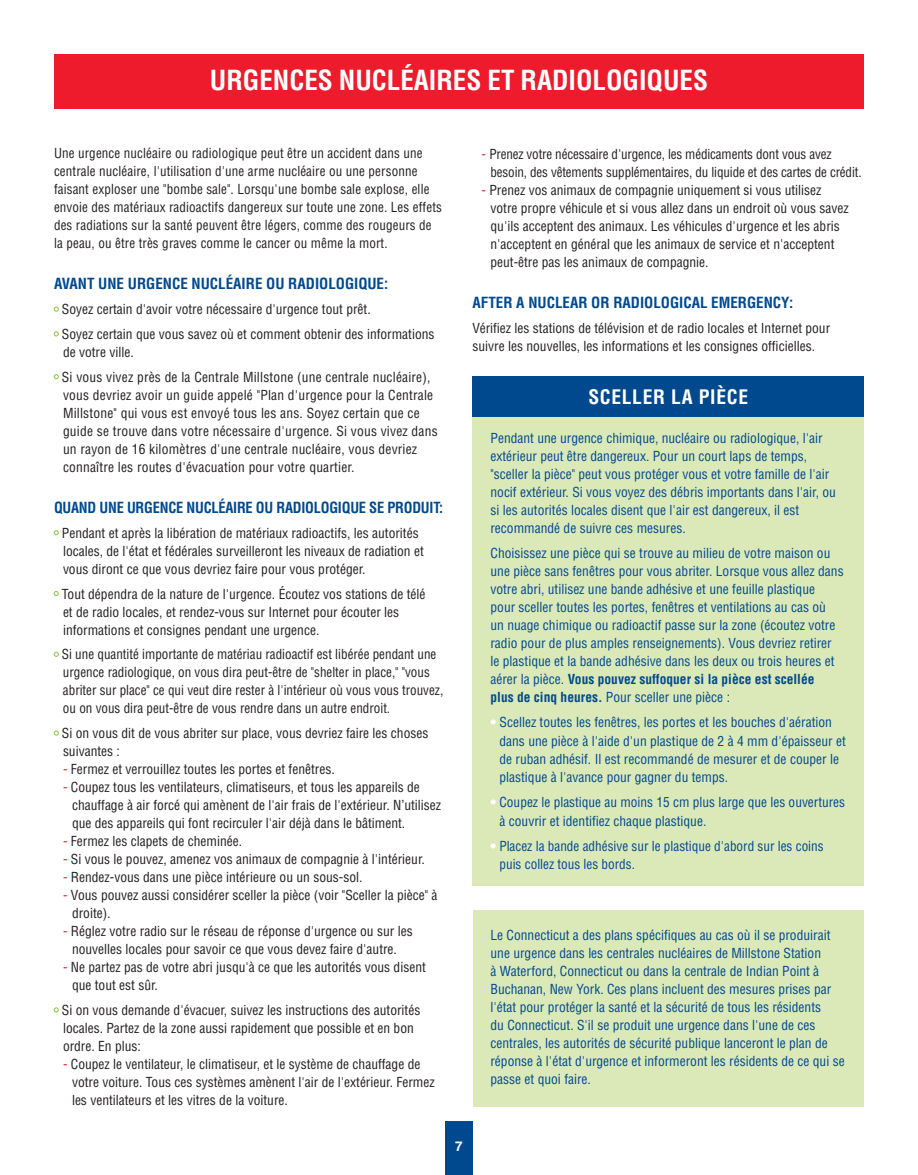
<style>
.page{position:relative;width:918px;height:1175px;background:#fff}
.page>*{position:absolute;margin:0;border:0;box-sizing:border-box;transform-origin:0 0}
.t1{font:700 condensed 27px "Helvetica LT Std";color:#fff}
.t2{font:700 condensed 19.5px "Helvetica LT Std";letter-spacing:.035em;color:#fff}
.t3{font:700 condensed 15px "Helvetica LT Std";color:#01498e}
.t4{font:700 condensed 15px "Helvetica LT Std";color:#01498e;scale:.96 1}
.t5{font:condensed 13.5px/18px "Helvetica LT Std";color:#231f20}
.t6{font:condensed 13.5px/18px "Helvetica LT Std";color:#01498e}
.t7{font:700 13.5px "Helvetica LT Std";color:#fff}
.s1{color:#ee1b2c}
.s2{font-weight:700}
.s3{font-weight:700;color:#fff}
</style>
<div class="page">
<svg style="left:54px;top:307px;width:5px;height:4px"></svg>
<svg style="left:54px;top:331px;width:5px;height:5px"></svg>
<svg style="left:54px;top:374px;width:5px;height:5px"></svg>
<svg style="left:54px;top:530px;width:5px;height:5px"></svg>
<svg style="left:54px;top:591px;width:5px;height:5px"></svg>
<svg style="left:54px;top:652px;width:5px;height:4px"></svg>
<svg style="left:54px;top:730px;width:5px;height:5px"></svg>
<svg style="left:54px;top:1007px;width:5px;height:5px"></svg>
<div style="left:54px;top:54px;width:810px;height:54px;background:#ee1b2c"></div>
<div style="left:474px;top:910px;width:390px;height:196px;background:#dbe9b8"></div>
<div style="left:445px;top:1121px;width:27px;height:53px;background:#01498e"></div>
<div style="left:472px;top:414px;width:392px;height:471px;background:#dbe9b8"></div>
<div style="left:472px;top:376px;width:392px;height:40px;background:#01498e"></div>
<h1 class="t1" style="left:210px;top:63px;width:500px">URGENCES NUCLÉAIRES ET RADIOLOGIQUES</h1>
<p class="t5" style="left:54px;top:144px;width:389px">Une urgence nucléaire ou radiologique peut être un accident dans une centrale nucléaire, l'utilisation d'une arme nucléaire ou une personne faisant exploser une "bombe sale". Lorsqu'une bombe sale explose, elle envoie des matériaux radioactifs dangereux sur toute une zone. Les effets des radiations sur la santé peuvent être légers, comme des rougeurs de la peau, ou être très graves comme le cancer ou même la mort.</p>
<p class="t3" style="left:54px;top:274px;width:336px">AVANT UNE URGENCE NUCLÉAIRE OU RADIOLOGIQUE:</p>
<p class="t5" style="left:62px;top:297px;width:374px;line-height:24.8px">Soyez certain d'avoir votre nécessaire d'urgence tout prêt.<br>Soyez certain que vous savez où et comment obtenir des informations</p>
<p class="t5" style="left:62px;top:339px;width:370px;line-height:24.8px">de votre ville.<br>Si vous vivez près de la Centrale Millstone (une centrale nucléaire),</p>
<p class="t5" style="left:63px;top:386px;width:376px">vous devriez avoir un guide appelé "Plan d'urgence pour la Centrale Millstone" qui vous est envoyé tous les ans. Soyez certain que ce guide se trouve dans votre nécessaire d'urgence. Si vous vivez dans un rayon de 16 kilomètres d'une centrale nucléaire, vous devriez connaître les routes d'évacuation pour votre quartier.</p>
<p class="t4" style="left:54px;top:498px;width:407px">QUAND UNE URGENCE NUCLÉAIRE OU RADIOLOGIQUE SE PRODUIT:</p>
<p class="t5" style="left:62px;top:524px;width:363px">Pendant et après la libération de matériaux radioactifs, les autorités locales, de l'état et fédérales surveilleront les niveaux de radiation et vous diront ce que vous devriez faire pour vous protéger.</p>
<p class="t5" style="left:62px;top:584px;width:365px">Tout dépendra de la nature de l'urgence. Écoutez vos stations de télé et de radio locales, et rendez-vous sur Internet pour écouter les informations et consignes pendant une urgence.</p>
<p class="t5" style="left:62px;top:645px;width:383px">Si une quantité importante de matériau radioactif est libérée pendant une urgence radiologique, on vous dira peut-être de "shelter in place," "vous abriter sur place" ce qui veut dire rester à l'intérieur où vous vous trouvez, ou on vous dira peut-être de vous rendre dans un autre endroit.</p>
<p class="t5" style="left:62px;top:724px;width:368px">Si on vous dit de vous abriter sur place, vous devriez faire les choses suivantes :</p>
<p class="t5" style="left:63px;top:760px;width:273px"><span class="s1">-</span> Fermez et verrouillez toutes les portes et fenêtres.</p>
<p class="t5" style="left:72px;top:778px;width:371px;text-indent:-9px"><span class="s1">-</span> Coupez tous les ventilateurs, climatiseurs, et tous les appareils de chauffage à air forcé qui amènent de l'air frais de l'extérieur. N’utilisez que des appareils qui font recirculer l'air déjà dans le bâtiment.</p>
<p class="t5" style="left:63px;top:832px;width:181px"><span class="s1">-</span> Fermez les clapets de cheminée.</p>
<p class="t5" style="left:63px;top:850px;width:363px"><span class="s1">-</span> Si vous le pouvez, amenez vos animaux de compagnie à l'intérieur.</p>
<p class="t5" style="left:63px;top:868px;width:301px"><span class="s1">-</span> Rendez-vous dans une pièce intérieure ou un sous-sol.</p>
<p class="t5" style="left:72px;top:886px;width:367px;text-indent:-9px"><span class="s1">-</span> Vous pouvez aussi considérer sceller la pièce (voir "Sceller la pièce" à droite).</p>
<p class="t5" style="left:63px;top:922px;width:351px;text-align:center"><span class="s1">-</span> Réglez votre radio sur le réseau de réponse d'urgence ou sur les nouvelles locales pour savoir ce que vous devez faire d'autre.</p>
<p class="t5" style="left:72px;top:958px;width:355px;text-indent:-9px"><span class="s1">-</span> Ne partez pas de votre abri jusqu'à ce que les autorités vous disent que tout est sûr.</p>
<p class="t5" style="left:62px;top:1001px;width:360px">Si on vous demande d'évacuer, suivez les instructions des autorités locales. Partez de la zone aussi rapidement que possible et en bon ordre. En plus:</p>
<p class="t5" style="left:72px;top:1055px;width:364px;text-indent:-9px"><span class="s1">-</span> Coupez le ventilateur, le climatiseur, et le système de chauffage de votre voiture. Tous ces systèmes amènent l'air de l'extérieur. Fermez les ventilateurs et les vitres de la voiture.</p>
<p class="t5" style="left:490px;top:144px;width:373px;text-indent:-9px"><span class="s1">-</span> Prenez votre nécessaire d'urgence, les médicaments dont vous avez besoin, des vêtements supplémentaires, du liquide et des cartes de crédit.</p>
<p class="t5" style="left:491px;top:180px;width:360px;text-indent:-9px"><span class="s1">-</span> Prenez vos animaux de compagnie uniquement si vous utilisez votre propre véhicule et si vous allez dans un endroit où vous savez qu'ils acceptent des animaux. Les véhicules d'urgence et les abris n'acceptent en général que les animaux de service et n'acceptent peut-être pas les animaux de compagnie.</p>
<p class="t3" style="left:472px;top:293px;width:322px">AFTER A NUCLEAR OR RADIOLOGICAL EMERGENCY:</p>
<p class="t5" style="left:472px;top:318px;width:359px">Vérifiez les stations de télévision et de radio locales et Internet pour suivre les nouvelles, les informations et les consignes officielles.</p>
<h2 class="t2" style="left:588px;top:384px;width:161px">SCELLER LA PIÈCE</h2>
<p class="t6" style="left:490px;top:429px;width:347px">Pendant une urgence chimique, nucléaire ou radiologique, l'air extérieur peut être dangereux. Pour un court laps de temps, "sceller la pièce" peut vous protéger vous et votre famille de l'air nocif extérieur. Si vous voyez des débris importants dans l'air, ou si les autorités locales disent que l'air est dangereux, il est recommandé de suivre ces mesures.</p>
<p class="t6" style="left:490px;top:544px;width:355px">Choisissez une pièce qui se trouve au milieu de votre maison ou une pièce sans fenêtres pour vous abriter. Lorsque vous allez dans votre abri, utilisez une bande adhésive et une feuille plastique<br>pour sceller toutes les portes, fenêtres et ventilations au cas où<br>un nuage chimique ou radioactif passe sur la zone (écoutez votre radio pour de plus amples renseignements). Vous devriez retirer le plastique et la bande adhésive dans les deux ou trois heures et aérer la pièce. <span class="s2">Vous pouvez suffoquer si la pièce est scellée<br>plus de cinq heures.</span> Pour sceller une pièce :</p>
<p class="t6" style="left:500px;top:713px;width:348px;text-indent:-9px"><span class="s3">•</span> Scellez toutes les fenêtres, les portes et les bouches d'aération dans une pièce à l'aide d'un plastique de 2 à 4 mm d'épaisseur et de ruban adhésif. Il est recommandé de mesurer et de couper le plastique à l'avance pour gagner du temps.</p>
<p class="t6" style="left:500px;top:793px;width:347px;text-indent:-9px"><span class="s3">•</span> Coupez le plastique au moins 15 cm plus large que les ouvertures à couvrir et identifiez chaque plastique.</p>
<p class="t6" style="left:499px;top:837px;width:326px;text-indent:-9px"><span class="s3">•</span> Placez la bande adhésive sur le plastique d'abord sur les coins puis collez tous les bords.</p>
<p class="t6" style="left:490px;top:926px;width:356px">Le Connecticut a des plans spécifiques au cas où il se produirait une urgence dans les centrales nucléaires de Millstone Station<br>à Waterford, Connecticut ou dans la centrale de Indian Point à Buchanan, New York. Ces plans incluent des mesures prises par l'état pour protéger la santé et la sécurité de tous les résidents<br>du Connecticut. S'il se produit une urgence dans l'une de ces centrales, les autorités de sécurité publique lanceront le plan de réponse à l'état d'urgence et informeront les résidents de ce qui se passe et quoi faire.</p>
<p class="t7" style="left:455px;top:1137px;width:9px">7</p>
</div>
